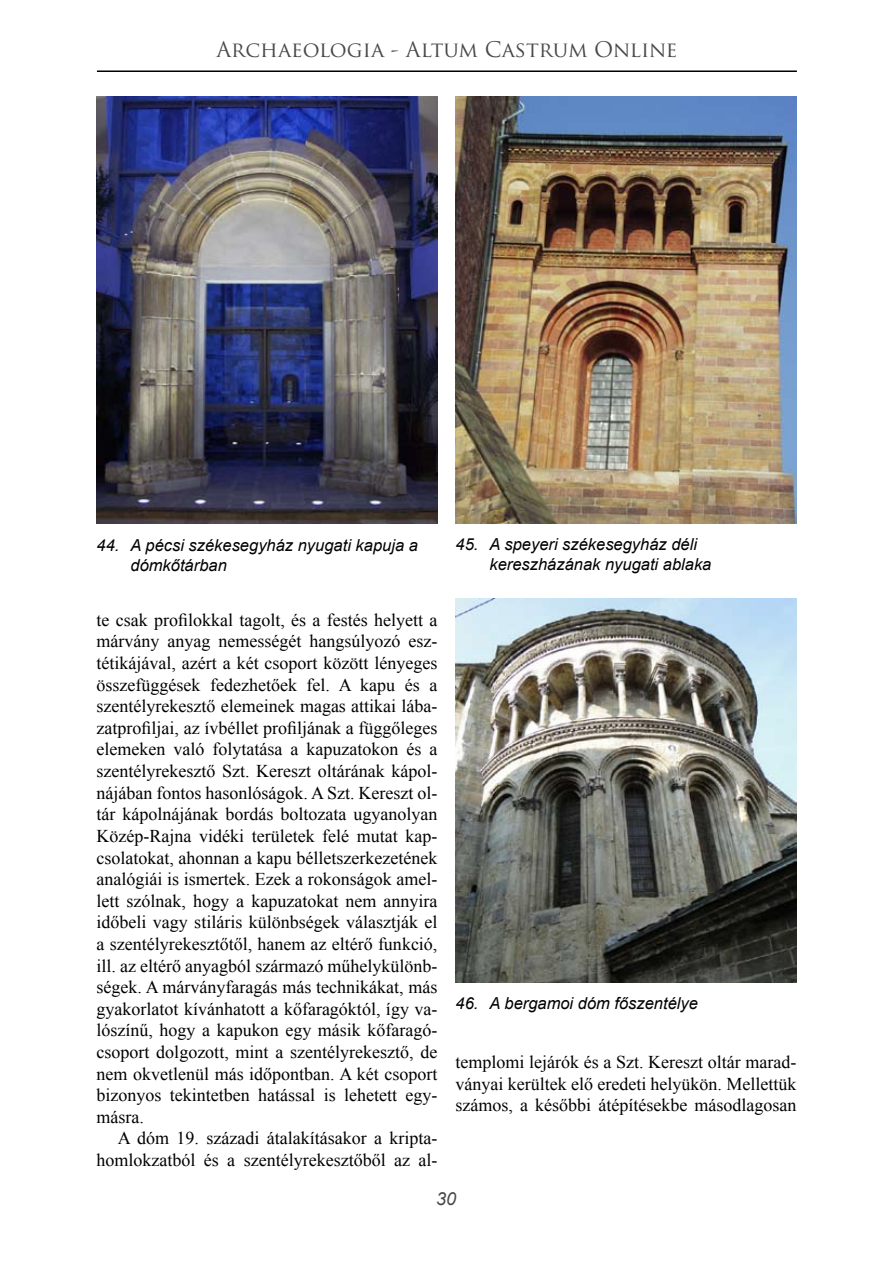
<style>
.page{position:relative;width:893px;height:1263px;background:#fff}
.page>*{position:absolute;margin:0;border:0;box-sizing:border-box;transform-origin:0 0}
.t1{font:21px "Trajan Pro";color:#484848}
.t2{font:18px/21.6px "Times New Roman";color:#000;text-align:justify}
.t3{font:italic 18px "Arial";color:#484848}
.t4{font:italic 16.5px/19.8px "Arial";color:#000}
</style>
<div class="page">
<hr style="left:97px;top:70px;width:700px;height:2px;background:#000">
<img style="left:97px;top:97px;width:340px;height:427px">
<img style="left:455px;top:97px;width:341px;height:426px">
<img style="left:455px;top:598px;width:341px;height:384px">
<p class="t1" style="left:216px;top:36px;width:463px">Archaeologia - Altum Castrum Online</p>
<p class="t4" style="left:131px;top:535px;width:289px;text-indent:-34px">44. A pécsi székesegyház nyugati kapuja a dómkőtárban</p>
<p class="t4" style="left:489px;top:535px;width:223px;text-indent:-34px">45. A speyeri székesegyház déli kereszházának nyugati ablaka</p>
<p class="t2" style="left:97px;top:608px;width:342px">te csak profilokkal tagolt, és a festés helyett a márvány anyag nemességét hangsúlyozó esz&shy;tétikájával, azért a két csoport között lényeges összefüggések fedezhetőek fel. A kapu és a szentélyrekesztő elemeinek magas attikai lába&shy;zatprofiljai, az ívbéllet profiljának a függőleges elemeken való folytatása a kapuzatokon és a szentélyrekesztő Szt. Kereszt oltárának kápol&shy;nájában fontos hasonlóságok. A Szt. Kereszt ol&shy;tár kápolnájának bordás boltozata ugyanolyan Közép-Rajna vidéki területek felé mutat kap&shy;csolatokat, ahonnan a kapu bélletszerkezetének analógiái is ismertek. Ezek a rokonságok amel&shy;lett szólnak, hogy a kapuzatokat nem annyira időbeli vagy stiláris különbségek választják el a szentélyrekesztőtől, hanem az eltérő funkció, ill. az eltérő anyagból származó műhelykülönb&shy;ségek. A márványfaragás más technikákat, más gyakorlatot kívánhatott a kőfaragóktól, így va&shy;lószínű, hogy a kapukon egy másik kőfaragó&shy;csoport dolgozott, mint a szentélyrekesztő, de nem okvetlenül más időpontban. A két csoport bizonyos tekintetben hatással is lehetett egy&shy;másra.</p>
<p class="t2" style="left:97px;top:1127px;width:342px;text-align:right">A dóm 19. századi átalakításakor a kripta&shy;homlokzatból és a szentélyrekesztőből az al-</p>
<p class="t4" style="left:455px;top:993px;width:244px">46. A bergamoi dóm főszentélye</p>
<p class="t2" style="left:455px;top:1050px;width:342px">templomi lejárók és a Szt. Kereszt oltár marad&shy;ványai kerültek elő eredeti helyükön. Mellettük számos, a későbbi átépítésekbe másodlagosan</p>
<p class="t3" style="left:436px;top:1187px;width:22px">30</p>
</div>
